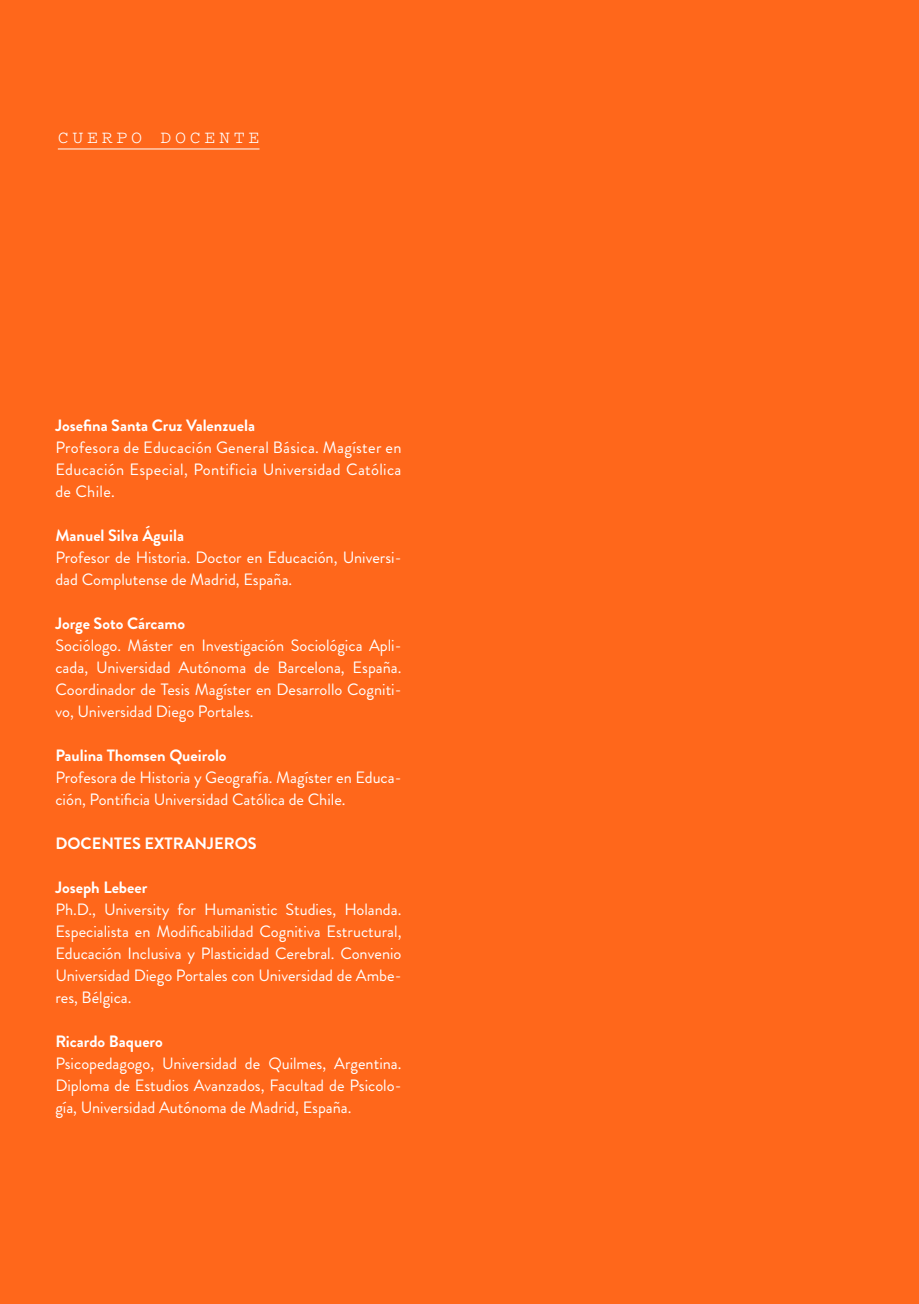
<style>
.page{position:relative;width:919px;height:1304px;background:#fff}
.page>*{position:absolute;margin:0;border:0;box-sizing:border-box;transform-origin:0 0}
.t1{font:18px "Pitch";letter-spacing:.2em;color:#fff}
.t2{font:16.4px/22px "Brandon Grotesque";color:#fff;text-align:justify}
.t3{font:700 16.4px "Brandon Grotesque";color:#fff}
</style>
<div class="page">
<div style="left:0;top:0;width:918px;height:1304px;background:#ff671b"></div>
<hr style="left:58px;top:149px;width:201px;height:1px;background:#fff">
<p class="t1" style="left:58px;top:125px;width:203px">CUERPO DOCENTE</p>
<p class="t3" style="left:55px;top:414px;width:201px">Josefina Santa Cruz Valenzuela</p>
<p class="t2" style="left:55px;top:437px;width:347px">Profesora de Educación General Básica. Magíster en Educación Especial, Pontificia Universidad Católica de Chile.</p>
<p class="t3" style="left:55px;top:524px;width:130px">Manuel Silva Águila</p>
<p class="t2" style="left:55px;top:547px;width:347px">Profesor de Historia. Doctor en Educación, Universi&shy;dad Complutense de Madrid, España.</p>
<p class="t3" style="left:55px;top:612px;width:131px">Jorge Soto Cárcamo</p>
<p class="t2" style="left:55px;top:635px;width:347px">Sociólogo. Máster en Investigación Sociológica Apli&shy;cada, Universidad Autónoma de Barcelona, España.<br>Coordinador de Tesis Magíster en Desarrollo Cogniti&shy;vo, Universidad Diego Portales.</p>
<p class="t3" style="left:55px;top:744px;width:173px">Paulina Thomsen Queirolo</p>
<p class="t2" style="left:55px;top:767px;width:347px">Profesora de Historia y Geografía. Magíster en Educa&shy;ción, Pontificia Universidad Católica de Chile.</p>
<p class="t3" style="left:55px;top:832px;width:203px">DOCENTES EXTRANJEROS</p>
<p class="t3" style="left:55px;top:876px;width:93px">Joseph Lebeer</p>
<p class="t2" style="left:55px;top:899px;width:347px">Ph.D., University for Humanistic Studies, Holanda.<br>Especialista en Modificabilidad Cognitiva Estructural, Educación Inclusiva y Plasticidad Cerebral. Convenio Universidad Diego Portales con Universidad de Ambe&shy;res, Bélgica.</p>
<p class="t3" style="left:55px;top:1030px;width:109px">Ricardo Baquero</p>
<p class="t2" style="left:55px;top:1053px;width:347px">Psicopedagogo, Universidad de Quilmes, Argentina.<br>Diploma de Estudios Avanzados, Facultad de Psicolo&shy;gía, Universidad Autónoma de Madrid, España.</p>
</div>
